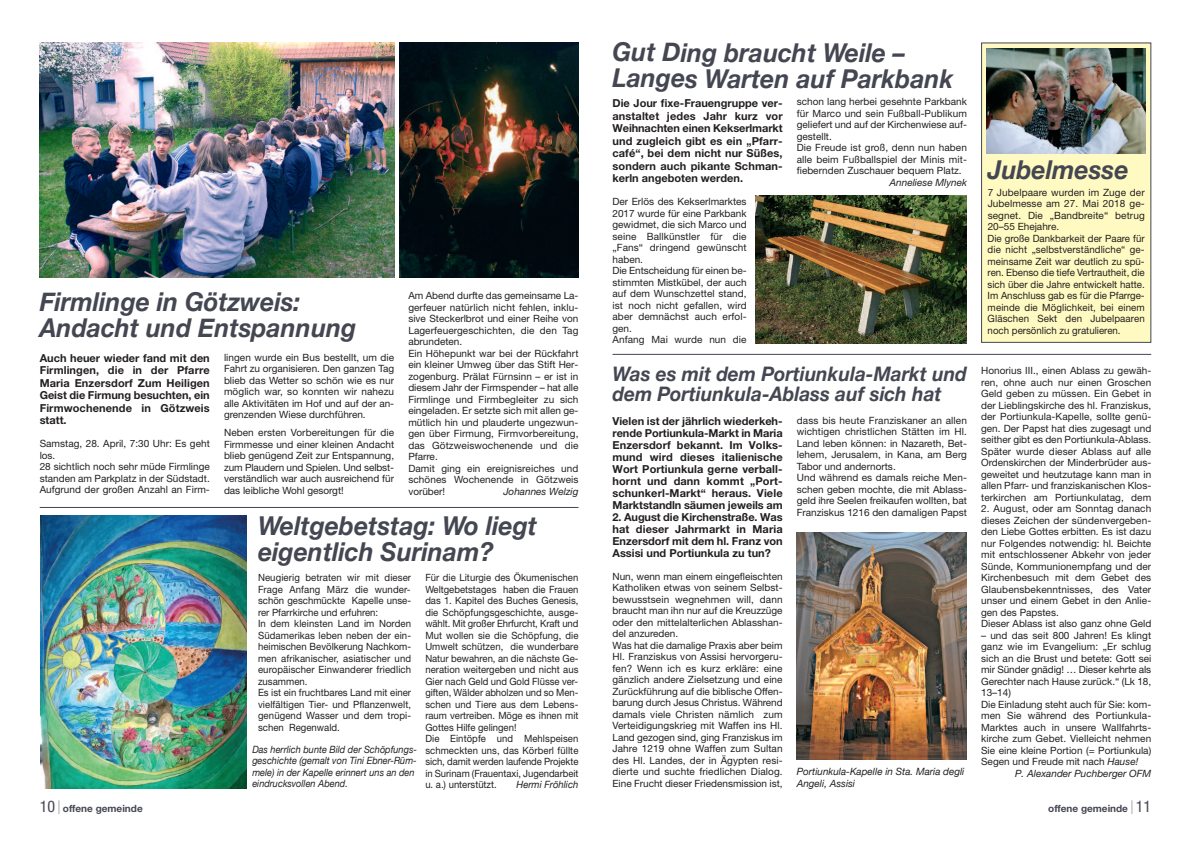
<style>
.page{position:relative;width:1191px;height:842px;background:#fff}
.page>*{position:absolute;margin:0;border:0;box-sizing:border-box;transform-origin:0 0}
.t1{font:italic 700 26px/26px "Helvetica Neue";color:#444652;scale:.95 1}
.t2{font:italic 700 20px/20px "Helvetica Neue";color:#444652;scale:.95 1}
.t3{font:700 11px/12.5px "Helvetica Neue";color:#231f20;text-align:justify}
.t4{font:10px/11.5px "Helvetica Neue";letter-spacing:.005em;color:#231f20}
.t5{font:10px/11.5px "Helvetica Neue";letter-spacing:.005em;color:#231f20;scale:.95 1}
.t6{font:10px/11.5px "Helvetica Neue";letter-spacing:.005em;color:#231f20;scale:.96 1}
.t7{font:italic 10px/11.5px "Helvetica Neue";color:#231f20;scale:.92 1}
.t8{font:italic 10px/11.5px "Helvetica Neue";color:#231f20}
.t9{font:700 10px "Helvetica Neue";color:#444652}
.t10{font:italic 10px "Helvetica Neue";color:#231f20;scale:.95 1}
.s1{font-style:italic}
.s2{font-weight:400;font-stretch:condensed;font-size:16px}
.s3{font-family:"Times";font-weight:400;font-size:20px}
</style>
<div class="page">
<div style="left:982px;top:43px;width:168px;height:299px;background:#fffac1"></div>
<div style="left:981px;top:43px;width:170px;height:300px;border:1px solid #444652"></div>
<img style="left:40px;top:516px;width:207px;height:272px">
<img style="left:755px;top:196px;width:212px;height:148px">
<img style="left:797px;top:533px;width:170px;height:226px">
<img style="left:40px;top:43px;width:354px;height:235px">
<img style="left:400px;top:43px;width:178px;height:235px">
<hr style="left:40px;top:507px;width:538px;height:1px;background:#444652">
<hr style="left:612px;top:354px;width:539px;height:1px;background:#444652">
<img style="left:986px;top:48px;width:159px;height:105px">
<h1 class="t1" style="left:40px;top:288px;width:335px">Firmlinge in Götzweis:<br>Andacht und Entspannung</h1>
<p class="t3" style="left:40px;top:352px;width:172px">Auch heuer wieder fand mit den Firmlingen, die in der Pfarre Maria Enzersdorf Zum Heiligen Geist die Firmung besuchten, ein Firmwochenende in Götzweis statt.</p>
<p class="t4" style="left:40px;top:439px;width:172px">Samstag, 28. April, 7:30 Uhr: Es geht los.<br>28 sichtlich noch sehr müde Firmlinge standen am Parkplatz in der Südstadt.<br>Aufgrund der großen Anzahl an Firm-</p>
<p class="t4" style="left:224px;top:352px;width:172px;text-align:justify">lingen wurde ein Bus bestellt, um die Fahrt zu organisieren. Den ganzen Tag blieb das Wetter so schön wie es nur möglich war, so konnten wir nahezu alle Aktivitäten im Hof und auf der an&shy;grenzenden Wiese durchführen.</p>
<p class="t4" style="left:224px;top:428px;width:172px;text-align:justify">Neben ersten Vorbereitungen für die Firmmesse und einer kleinen Andacht blieb genügend Zeit zur Entspannung, zum Plaudern und Spielen. Und selbst&shy;verständlich war auch ausreichend für das leibliche Wohl gesorgt!</p>
<p class="t4" style="left:408px;top:291px;width:172px">Am Abend durfte das gemeinsame La&shy;gerfeuer natürlich nicht fehlen, inklu&shy;sive Steckerlbrot und einer Reihe von<br>Lagerfeuergeschichten, die den Tag abrundeten.<br>Ein Höhepunkt war bei der Rückfahrt ein kleiner Umweg über das Stift Her&shy;zogenburg. Prälat Fürnsinn – er ist in diesem Jahr der Firmspender – hat alle<br>Firmlinge und Firmbegleiter zu sich eingeladen. Er setzte sich mit allen ge&shy;mütlich hin und plauderte ungezwun&shy;gen über Firmung, Firmvorbereitung, das Götzweiswochenende und die<br>Pfarre.<br>Damit ging ein ereignisreiches und schönes Wochenende in Götzweis vorüber!</p>
<p class="t8" style="left:503px;top:486px;width:77px">Johannes Welzig</p>
<h1 class="t1" style="left:258px;top:512px;width:295px">Weltgebetstag: Wo liegt eigentlich Surinam?</h1>
<p class="t6" style="left:258px;top:573px;width:161px">Neugierig betraten wir mit dieser<br>Frage Anfang März die wunder&shy;schön geschmückte Kapelle unse&shy;rer Pfarrkirche und erfuhren:<br>In dem kleinsten Land im Norden<br>Südamerikas leben neben der ein&shy;heimischen Bevölkerung Nachkom&shy;men afrikanischer, asiatischer und europäischer Einwanderer friedlich zusammen.<br>Es ist ein fruchtbares Land mit einer vielfältigen Tier- und Pflanzenwelt, genügend Wasser und dem tropi&shy;schen Regenwald.</p>
<p class="t7" style="left:252px;top:743px;width:180px">Das herrlich bunte Bild der Schöpfungs&shy;geschichte (gemalt von Tini Ebner-Rüm&shy;mele) in der Kapelle erinnert uns an den eindrucksvollen Abend.</p>
<p class="t5" style="left:425px;top:573px;width:163px">Für die Liturgie des Ökumenischen Weltgebetstages haben die Frauen das 1. Kapitel des Buches Genesis, die Schöpfungsgeschichte, ausge&shy;wählt. Mit großer Ehrfurcht, Kraft und Mut wollen sie die Schöpfung, die Umwelt schützen, die wunderbare Natur bewahren, an die nächste Ge&shy;neration weitergeben und nicht aus Gier nach Geld und Gold Flüsse ver&shy;giften, Wälder abholzen und so Men&shy;schen und Tiere aus dem Lebens&shy;raum vertreiben. Möge es ihnen mit Gottes Hilfe gelingen!<br>Die Eintöpfe und Mehlspeisen schmeckten uns, das Körberl füllte sich, damit werden laufende Projekte in Surinam (Frauentaxi, Jugendarbeit u. a.) unterstützt.</p>
<p class="t10" style="left:516px;top:779px;width:67px">Hermi Fröhlich</p>
<h1 class="t1" style="left:612px;top:39px;width:360px">Gut Ding braucht Weile –<br>Langes Warten auf Parkbank</h1>
<p class="t4" style="left:797px;top:97px;width:172px">schon lang herbei gesehnte Parkbank für Marco und sein Fußball-Publikum geliefert und auf der Kirchenwiese auf&shy;gestellt.<br>Die Freude ist groß, denn nun haben alle beim Fußballspiel der Minis mit&shy;fiebernden Zuschauer bequem Platz.</p>
<p class="t8" style="left:889px;top:178px;width:79px">Anneliese Mlynek</p>
<p class="t3" style="left:612px;top:98px;width:172px">Die Jour fixe-Frauengruppe ver&shy;anstaltet jedes Jahr kurz vor Weihnachten einen Kekserlmarkt und zugleich gibt es ein „Pfarr&shy;café“, bei dem nicht nur Süßes, sondern auch pikante Schman&shy;kerln angeboten werden.</p>
<p class="t4" style="left:612px;top:197px;width:136px">Der Erlös des Kekserlmarktes<br>2017 wurde für eine Parkbank gewidmet, die sich Marco und seine Ballkünstler für die „Fans“ dringend gewünscht haben.<br>Die Entscheidung für einen be&shy;stimmten Mistkübel, der auch auf dem Wunschzettel stand, ist noch nicht gefallen, wird aber demnächst auch erfol&shy;gen.<br>Anfang Mai wurde nun die</p>
<h2 class="t2" style="left:612px;top:364px;width:374px">Was es mit dem Portiunkula-Markt und dem Portiunkula-Ablass auf sich hat</h2>
<p class="t3" style="left:612px;top:416px;width:172px;line-height:12px">Vielen ist der jährlich wiederkeh&shy;rende Portiunkula-Markt in Maria Enzersdorf bekannt. Im Volks&shy;mund wird dieses italienische Wort Portiunkula gerne verball&shy;hornt und dann kommt „Port&shy;schunkerl-Markt“ heraus. Viele Marktstandln säumen jeweils am</p>
<p class="t3" style="left:612px;top:512px;width:172px;line-height:12px">2. August die Kirchenstraße. Was hat dieser Jahrmarkt in Maria Enzersdorf mit dem hl. Franz von Assisi und Portiunkula zu tun?</p>
<p class="t4" style="left:612px;top:571px;width:172px">Nun, wenn man einem eingefleischten Katholiken etwas von seinem Selbst&shy;bewusstsein wegnehmen will, dann braucht man ihn nur auf die Kreuzzüge oder den mittelalterlichen Ablasshan&shy;del anzureden.<br>Was hat die damalige Praxis aber beim Hl. Franziskus von Assisi hervorgeru&shy;fen? Wenn ich es kurz erkläre: eine gänzlich andere Zielsetzung und eine Zurückführung auf die biblische Offen&shy;barung durch Jesus Christus. Während damals viele Christen nämlich zum Verteidigungskrieg mit Waffen ins Hl.<br>Land gezogen sind, ging Franziskus im Jahre 1219 ohne Waffen zum Sultan des Hl. Landes, der in Ägypten resi&shy;dierte und suchte friedlichen Dialog.<br>Eine Frucht dieser Friedensmission ist,</p>
<p class="t4" style="left:797px;top:415px;width:172px">dass bis heute Franziskaner an allen wichtigen christlichen Stätten im Hl.<br>Land leben können: in Nazareth, Bet&shy;lehem, Jerusalem, in Kana, am Berg Tabor und andernorts.<br>Und während es damals reiche Men&shy;schen geben mochte, die mit Ablass&shy;geld ihre Seelen freikaufen wollten, bat Franziskus 1216 den damaligen Papst</p>
<p class="t8" style="left:797px;top:766px;width:169px">Portiunkula-Kapelle in Sta. Maria degli<br>Angeli, Assisi</p>
<h1 class="t1" style="left:987px;top:156px;width:150px">Jubelmesse</h1>
<p class="t4" style="left:987px;top:188px;width:159px">7 Jubelpaare wurden im Zuge der<br>Jubelmesse am 27. Mai 2018 ge&shy;segnet. Die „Bandbreite“ betrug<br>20–55 Ehejahre.<br>Die große Dankbarkeit der Paare für die nicht „selbstverständliche“ ge&shy;meinsame Zeit war deutlich zu spü&shy;ren. Ebenso die tiefe Vertrautheit, die sich über die Jahre entwickelt hatte.<br>Im Anschluss gab es für die Pfarrge&shy;meinde die Möglichkeit, bei einem<br>Gläschen Sekt den Jubelpaaren noch persönlich zu gratulieren.</p>
<p class="t4" style="left:981px;top:366px;width:172px;text-align:justify">Honorius III., einen Ablass zu gewäh&shy;ren, ohne auch nur einen Groschen Geld geben zu müssen. Ein Gebet in der Lieblingskirche des hl. Franziskus, der Portiunkula-Kapelle, sollte genü&shy;gen. Der Papst hat dies zugesagt und seither gibt es den Portiunkula-Ablass.<br>Später wurde dieser Ablass auf alle Ordenskirchen der Minderbrüder aus&shy;geweitet und heutzutage kann man in allen Pfarr- und franziskanischen Klos&shy;terkirchen am Portiunkulatag, dem</p>
<p class="t4" style="left:981px;top:504px;width:172px">2. August, oder am Sonntag danach dieses Zeichen der sündenvergeben&shy;den Liebe Gottes erbitten. Es ist dazu nur Folgendes notwendig: hl. Beichte mit entschlossener Abkehr von jeder Sünde, Kommunionempfang und der Kirchenbesuch mit dem Gebet des Glaubensbekenntnisses, des Vater unser und einem Gebet in den Anlie&shy;gen des Papstes.<br>Dieser Ablass ist also ganz ohne Geld</p>
<p class="t4" style="left:981px;top:630px;width:172px">– und das seit 800 Jahren! Es klingt ganz wie im Evangelium: „Er schlug sich an die Brust und betete: Gott sei mir Sünder gnädig! … Dieser kehrte als Gerechter nach Hause zurück.“ (Lk 18, 13–14)<br>Die Einladung steht auch für Sie: kom&shy;men Sie während des Portiunkula-Marktes auch in unsere Wallfahrts&shy;kirche zum Gebet. Vielleicht nehmen Sie eine kleine Portion (= Portiunkula)<br>Segen und Freude mit nach <span class="s1">Hause!</span></p>
<p class="t8" style="left:1015px;top:768px;width:138px">P. Alexander Puchberger OFM</p>
<p class="t9" style="left:40px;top:805px;width:105px"><span class="s2">10</span> <span class="s3">|</span> offene gemeinde</p>
<p class="t9" style="left:1048px;top:805px;width:105px">offene gemeinde <span class="s3">|</span> <span class="s2">11</span></p>
</div>
